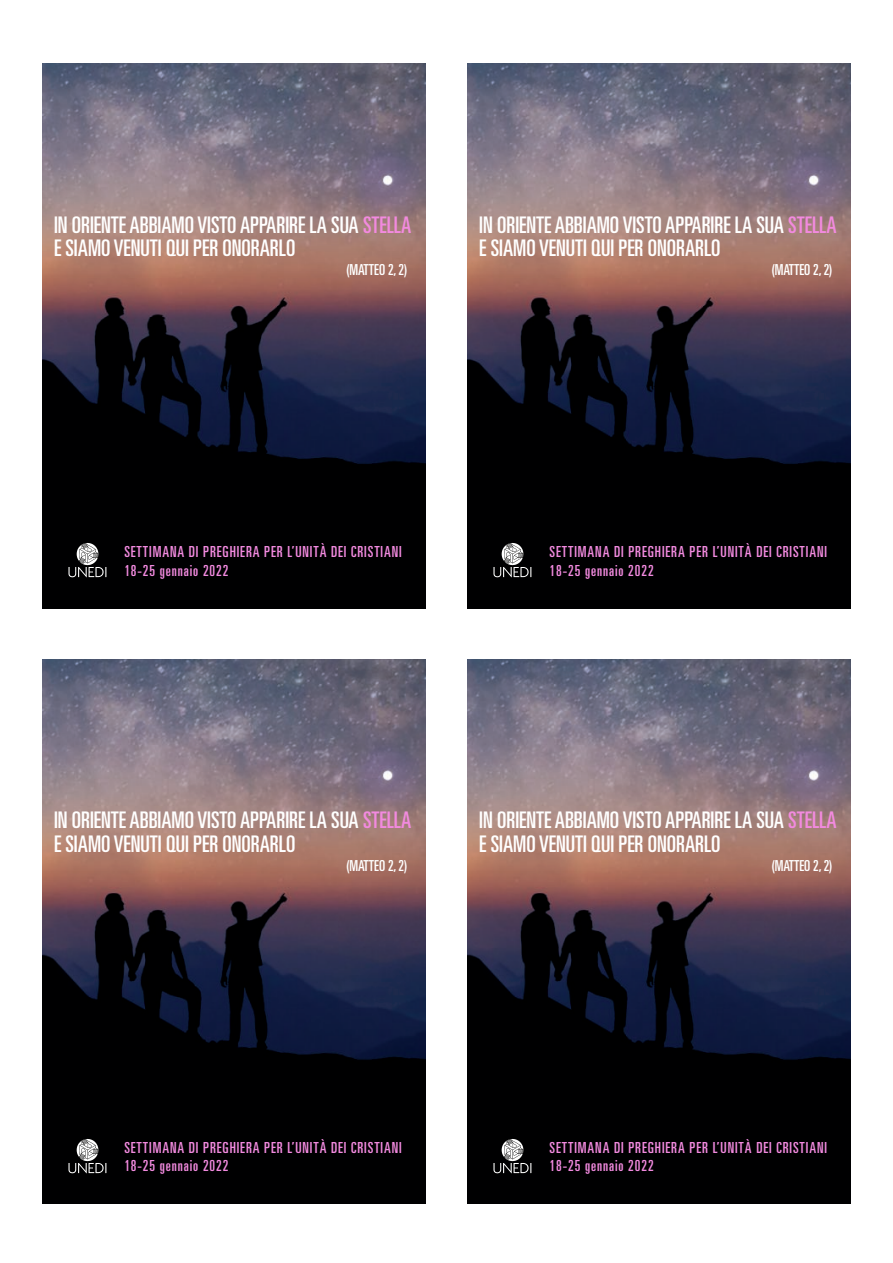
<style>
.page{position:relative;width:893px;height:1263px;background:#fff}
.page>*{position:absolute;margin:0;border:0;box-sizing:border-box;transform-origin:0 0}
.t1{font:ultra-condensed 22.95px "Univers LT";color:#fff}
.t2{font:ultra-condensed 15.3px "Univers LT";letter-spacing:.06em;color:#f28adf}
.t3{font:ultra-condensed 15.15px "Univers LT";color:#fff}
.s1{color:#f28adf}
</style>
<div class="page">
<img style="left:468px;top:64px;width:382px;height:544px">
<img style="left:468px;top:659px;width:382px;height:544px">
<img style="left:43px;top:64px;width:382px;height:544px">
<img style="left:43px;top:659px;width:382px;height:544px">
<img style="left:59px;top:540px;width:54px;height:38px">
<img style="left:59px;top:1135px;width:54px;height:38px">
<img style="left:484px;top:540px;width:54px;height:38px">
<img style="left:484px;top:1135px;width:54px;height:38px">
<p class="t1" style="left:54px;top:212px;width:359px">IN ORIENTE ABBIAMO VISTO APPARIRE LA SUA <span class="s1">STELLA</span></p>
<p class="t1" style="left:54px;top:235px;width:243px">E SIAMO VENUTI QUI PER ONORARLO</p>
<p class="t3" style="left:346px;top:261px;width:63px">(MATTEO 2, 2)</p>
<p class="t1" style="left:479px;top:212px;width:359px">IN ORIENTE ABBIAMO VISTO APPARIRE LA SUA <span class="s1">STELLA</span></p>
<p class="t1" style="left:479px;top:235px;width:243px">E SIAMO VENUTI QUI PER ONORARLO</p>
<p class="t3" style="left:771px;top:261px;width:63px">(MATTEO 2, 2)</p>
<p class="t2" style="left:124px;top:543px;width:279px">SETTIMANA DI PREGHIERA PER L’UNITÀ DEI CRISTIANI</p>
<p class="t2" style="left:124px;top:562px;width:106px">18-25 gennaio 2022</p>
<p class="t2" style="left:550px;top:543px;width:279px">SETTIMANA DI PREGHIERA PER L’UNITÀ DEI CRISTIANI</p>
<p class="t2" style="left:550px;top:562px;width:106px">18-25 gennaio 2022</p>
<p class="t1" style="left:54px;top:807px;width:359px">IN ORIENTE ABBIAMO VISTO APPARIRE LA SUA <span class="s1">STELLA</span></p>
<p class="t1" style="left:54px;top:830px;width:243px">E SIAMO VENUTI QUI PER ONORARLO</p>
<p class="t3" style="left:346px;top:857px;width:63px">(MATTEO 2, 2)</p>
<p class="t1" style="left:479px;top:807px;width:359px">IN ORIENTE ABBIAMO VISTO APPARIRE LA SUA <span class="s1">STELLA</span></p>
<p class="t1" style="left:479px;top:830px;width:243px">E SIAMO VENUTI QUI PER ONORARLO</p>
<p class="t3" style="left:771px;top:857px;width:63px">(MATTEO 2, 2)</p>
<p class="t2" style="left:124px;top:1139px;width:279px">SETTIMANA DI PREGHIERA PER L’UNITÀ DEI CRISTIANI</p>
<p class="t2" style="left:124px;top:1157px;width:106px">18-25 gennaio 2022</p>
<p class="t2" style="left:550px;top:1139px;width:279px">SETTIMANA DI PREGHIERA PER L’UNITÀ DEI CRISTIANI</p>
<p class="t2" style="left:550px;top:1157px;width:106px">18-25 gennaio 2022</p>
</div>
